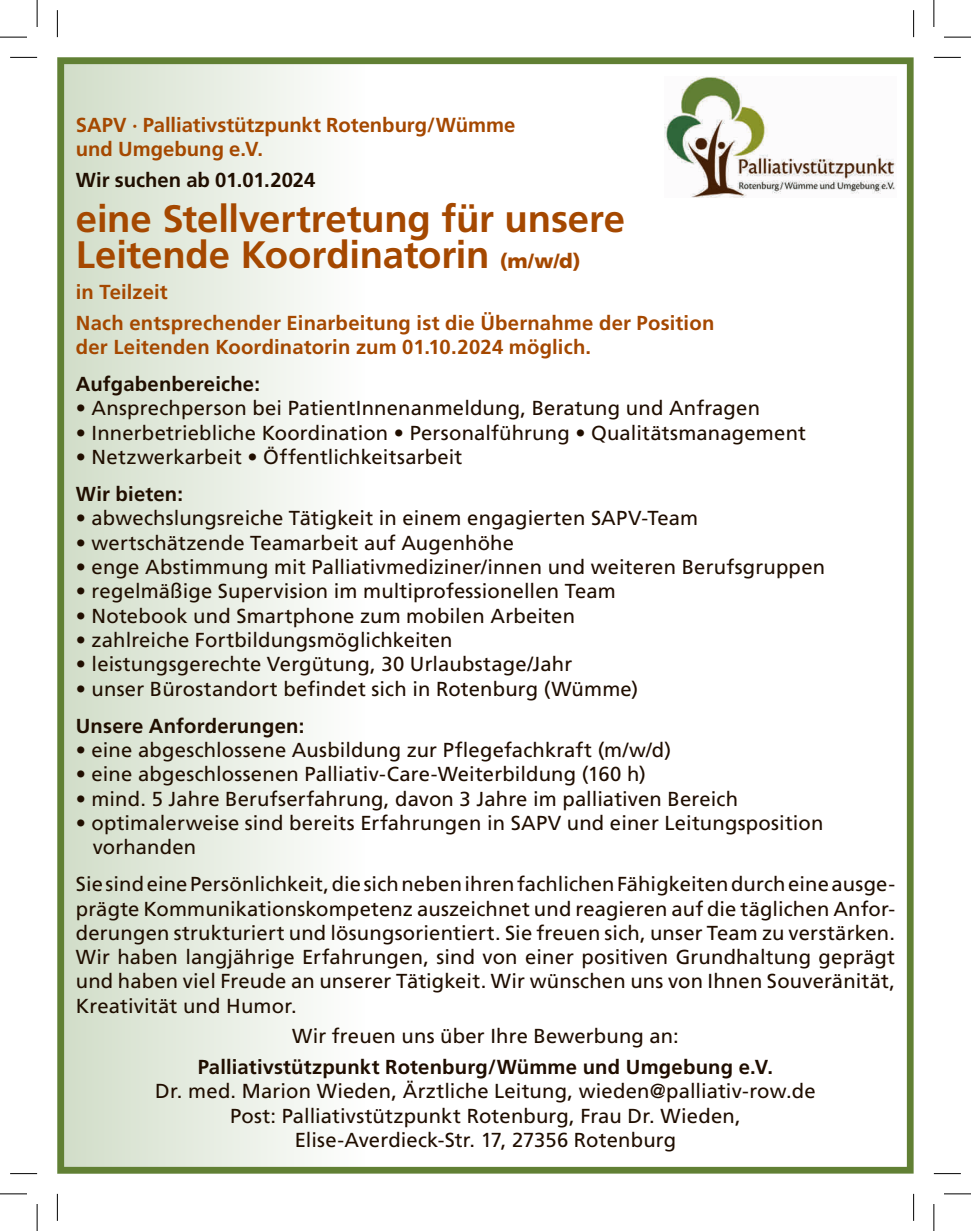
<style>
.page{position:relative;width:971px;height:1231px;background:#fff}
.page>*{position:absolute;margin:0;border:0;box-sizing:border-box;transform-origin:0 0}
.t1{font:700 38.25px/36px "Frutiger";letter-spacing:-.005em;color:#a54800}
.t2{font:20.25px/24.3px "Frutiger";letter-spacing:.005em;color:#200e00}
.t3{font:700 20.25px/24.3px "Frutiger";letter-spacing:.005em;color:#a54800}
.t4{font:700 20.25px "Frutiger";letter-spacing:.01em;color:#200e00}
.s1{font-weight:900;font-size:20.25px}
</style>
<div class="page">
<div style="left:57px;top:57px;width:308px;height:1117px;background:linear-gradient(to right,#d0dcc7,#fefefe)"></div>
<div style="left:57px;top:57px;width:857px;height:1117px;border:7px solid #618034"></div>
<img style="left:664px;top:77px;width:232px;height:120px">
<svg style="left:10px;top:1173px;width:27px;height:1px"></svg>
<svg style="left:57px;top:1194px;width:1px;height:27px"></svg>
<svg style="left:10px;top:57px;width:27px;height:1px"></svg>
<svg style="left:57px;top:10px;width:1px;height:27px"></svg>
<svg style="left:934px;top:57px;width:27px;height:1px"></svg>
<svg style="left:913px;top:10px;width:1px;height:27px"></svg>
<svg style="left:934px;top:1173px;width:27px;height:1px"></svg>
<svg style="left:913px;top:1194px;width:1px;height:27px"></svg>
<svg style="left:0;top:1193px;width:27px;height:1px"></svg>
<svg style="left:37px;top:1204px;width:1px;height:27px"></svg>
<svg style="left:0;top:37px;width:27px;height:1px"></svg>
<svg style="left:37px;top:0;width:1px;height:27px"></svg>
<svg style="left:944px;top:37px;width:27px;height:1px"></svg>
<svg style="left:933px;top:0;width:1px;height:27px"></svg>
<svg style="left:944px;top:1193px;width:27px;height:1px"></svg>
<svg style="left:933px;top:1204px;width:1px;height:27px"></svg>
<p class="t3" style="left:76px;top:112px;width:441px">SAPV · Palliativstützpunkt Rotenburg/Wümme und Umgebung e.V.</p>
<p class="t4" style="left:76px;top:168px;width:241px">Wir suchen ab 01.01.2024</p>
<h1 class="t1" style="left:76px;top:201px;width:551px">eine Stellvertretung für unsere<br>Leitende Koordinatorin <span class="s1">(m/w/d)</span></h1>
<p class="t3" style="left:76px;top:277px;width:640px;line-height:30.6px">in Teilzeit<br>Nach entsprechender Einarbeitung ist die Übernahme der Position</p>
<p class="t3" style="left:76px;top:335px;width:517px">der Leitenden Koordinatorin zum 01.10.2024 möglich.</p>
<p class="t4" style="left:76px;top:372px;width:186px">Aufgabenbereiche:</p>
<p class="t2" style="left:76px;top:396px;width:686px">• Ansprechperson bei PatientInnenanmeldung, Beratung und Anfragen</p>
<p class="t2" style="left:76px;top:421px;width:732px">• Innerbetriebliche Koordination • Personalführung • Qualitätsmanagement</p>
<p class="t2" style="left:76px;top:445px;width:388px">• Netzwerkarbeit • Öffentlichkeitsarbeit</p>
<p class="t4" style="left:76px;top:482px;width:109px">Wir bieten:</p>
<p class="t2" style="left:76px;top:506px;width:624px">• abwechslungsreiche Tätigkeit in einem engagierten SAPV-Team</p>
<p class="t2" style="left:76px;top:531px;width:440px">• wertschätzende Teamarbeit auf Augenhöhe</p>
<p class="t2" style="left:76px;top:555px;width:751px">• enge Abstimmung mit Palliativmediziner/innen und weiteren Berufsgruppen</p>
<p class="t2" style="left:76px;top:579px;width:541px">• regelmäßige Supervision im multiprofessionellen Team</p>
<p class="t2" style="left:76px;top:604px;width:501px">• Notebook und Smartphone zum mobilen Arbeiten</p>
<p class="t2" style="left:76px;top:628px;width:378px">• zahlreiche Fortbildungsmöglichkeiten</p>
<p class="t2" style="left:76px;top:652px;width:498px">• leistungsgerechte Vergütung, 30 Urlaubstage/Jahr</p>
<p class="t2" style="left:76px;top:676px;width:564px">• unser Bürostandort befindet sich in Rotenburg (Wümme)</p>
<p class="t4" style="left:76px;top:714px;width:230px">Unsere Anforderungen:</p>
<p class="t2" style="left:76px;top:738px;width:597px">• eine abgeschlossene Ausbildung zur Pflegefachkraft (m/w/d)</p>
<p class="t2" style="left:76px;top:762px;width:571px">• eine abgeschlossenen Palliativ-Care-Weiterbildung (160 h)</p>
<p class="t2" style="left:76px;top:786px;width:664px">• mind. 5 Jahre Berufserfahrung, davon 3 Jahre im palliativen Bereich</p>
<p class="t2" style="left:93px;top:811px;width:732px;text-indent:-17px">• optimalerweise sind bereits Erfahrungen in SAPV und einer Leitungsposition vorhanden</p>
<p class="t2" style="left:76px;top:872px;width:821px;text-align:justify">Sie sind eine Persönlichkeit, die sich neben ihren fachlichen Fähigkeiten durch eine ausge&shy;prägte Kommunikationskompetenz auszeichnet und reagieren auf die täglichen Anfor&shy;derungen strukturiert und lösungsorientiert. Sie freuen sich, unser Team zu verstärken.<br>Wir haben langjährige Erfahrungen, sind von einer positiven Grundhaltung geprägt und haben viel Freude an unserer Tätigkeit. Wir wünschen uns von Ihnen Souveränität, Kreativität und Humor.</p>
<p class="t2" style="left:292px;top:1024px;width:388px">Wir freuen uns über Ihre Bewerbung an:</p>
<p class="t4" style="left:198px;top:1055px;width:577px">Palliativstützpunkt Rotenburg/Wümme und Umgebung e.V.</p>
<p class="t2" style="left:155px;top:1079px;width:662px;text-align:center">Dr. med. Marion Wieden, Ärztliche Leitung, wieden@palliativ-row.de<br>Post: Palliativstützpunkt Rotenburg, Frau Dr. Wieden,<br>Elise-Averdieck-Str. 17, 27356 Rotenburg</p>
</div>
